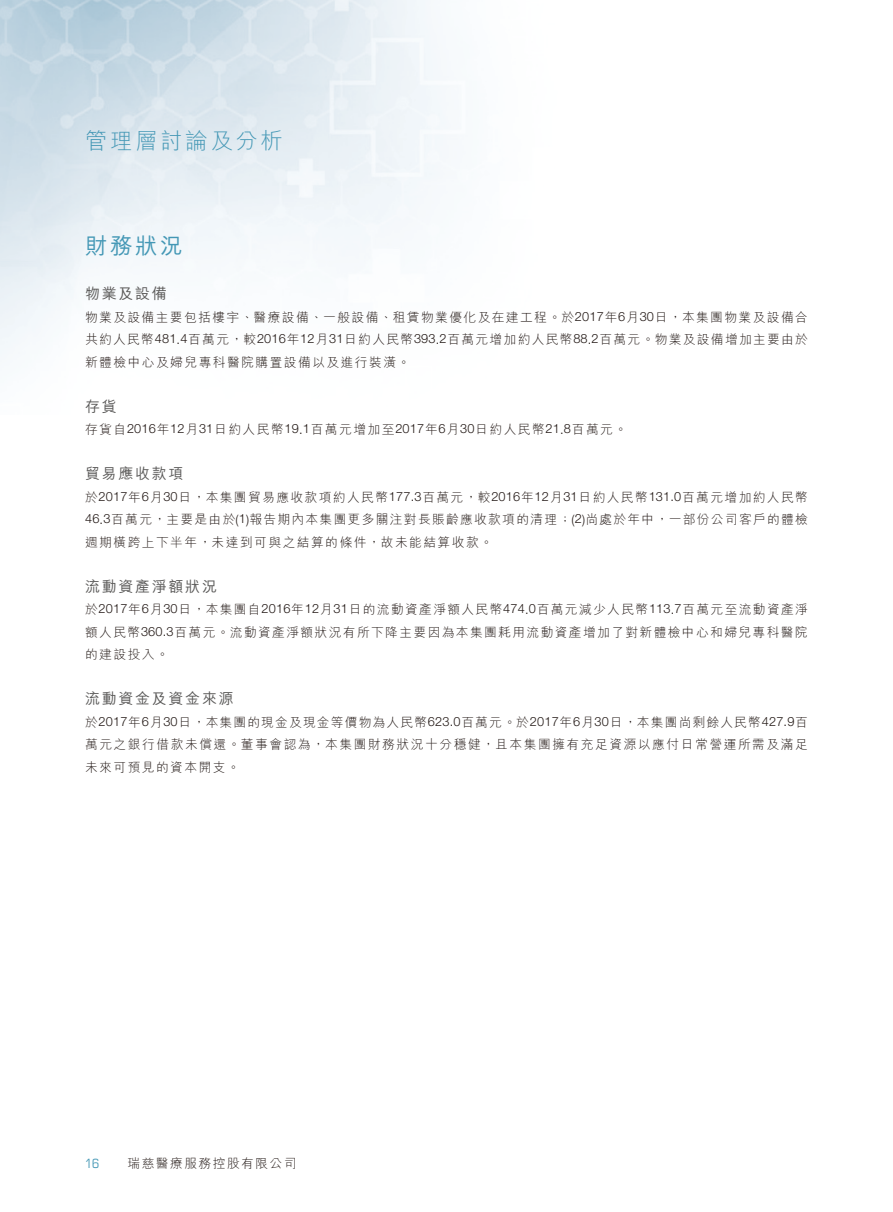
<style>
.page{position:relative;width:893px;height:1212px;background:#fff}
.page>*{position:absolute;margin:0;border:0;box-sizing:border-box;transform-origin:0 0}
.t1{font:300 22.5px "M Hei HK";letter-spacing:.115em;color:#4397b5}
.t2{font:500 22.5px "M Hei HK";color:#4397b5}
.t3{font:500 15px "M Hei HK";letter-spacing:.115em;color:#595857}
.t4{font:300 12.75px/22.5px "M Hei HK";letter-spacing:.115em;color:#231916;text-align:justify}
.t5{font:condensed 12.75px "Eurostile";color:#4397b5}
.s1{font-family:"Helvetica Neue"}
</style>
<div class="page">
<h1 class="t1" style="left:85px;top:125px;width:199px">管理層討論及分析</h1>
<h1 class="t2" style="left:85px;top:229px;width:99px">財務狀況</h1>
<p class="t3" style="left:85px;top:283px;width:83px">物業及設備</p>
<p class="t4" style="left:85px;top:305px;width:724px">物業及設備主要包括樓宇、醫療設備、一般設備、租賃物業優化及在建工程。於<span class="s1">2017</span>年<span class="s1">6</span>月<span class="s1">30</span>日，本集團物業及設備合共約人民幣<span class="s1">481.4</span>百萬元，較<span class="s1">2016</span>年<span class="s1">12</span>月<span class="s1">31</span>日約人民幣<span class="s1">393.2</span>百萬元增加約人民幣<span class="s1">88.2</span>百萬元。物業及設備增加主要由於新體檢中心及婦兒專科醫院購置設備以及進行裝潢。</p>
<p class="t3" style="left:85px;top:395px;width:33px">存貨</p>
<p class="t4" style="left:85px;top:418px;width:544px">存貨自<span class="s1">2016</span>年<span class="s1">12</span>月<span class="s1">31</span>日約人民幣<span class="s1">19.1</span>百萬元增加至<span class="s1">2017</span>年<span class="s1">6</span>月<span class="s1">30</span>日約人民幣<span class="s1">21.8</span>百萬元。</p>
<p class="t3" style="left:85px;top:463px;width:100px">貿易應收款項</p>
<p class="t4" style="left:85px;top:485px;width:724px">於<span class="s1">2017</span>年<span class="s1">6</span>月<span class="s1">30</span>日，本集團貿易應收款項約人民幣<span class="s1">177.3</span>百萬元，較<span class="s1">2016</span>年<span class="s1">12</span>月<span class="s1">31</span>日約人民幣<span class="s1">131.0</span>百萬元增加約人民幣<span class="s1">46.3</span>百萬元，主要是由於<span class="s1">(1)</span>報告期內本集團更多關注對長賬齡應收款項的清理；<span class="s1">(2)</span>尚處於年中，一部份公司客戶的體檢週期橫跨上下半年，未達到可與之結算的條件，故未能結算收款。</p>
<p class="t3" style="left:85px;top:575px;width:133px">流動資產淨額狀況</p>
<p class="t4" style="left:85px;top:598px;width:724px">於<span class="s1">2017</span>年<span class="s1">6</span>月<span class="s1">30</span>日，本集團自<span class="s1">2016</span>年<span class="s1">12</span>月<span class="s1">31</span>日的流動資產淨額人民幣<span class="s1">474.0</span>百萬元減少人民幣<span class="s1">113.7</span>百萬元至流動資產淨額人民幣<span class="s1">360.3</span>百萬元。流動資產淨額狀況有所下降主要因為本集團耗用流動資產增加了對新體檢中心和婦兒專科醫院的建設投入。</p>
<p class="t3" style="left:85px;top:688px;width:150px">流動資金及資金來源</p>
<p class="t4" style="left:85px;top:710px;width:724px">於<span class="s1">2017</span>年<span class="s1">6</span>月<span class="s1">30</span>日，本集團的現金及現金等價物為人民幣<span class="s1">623.0</span>百萬元。於<span class="s1">2017</span>年<span class="s1">6</span>月<span class="s1">30</span>日，本集團尚剩餘人民幣<span class="s1">427.9</span>百萬元之銀行借款未償還。董事會認為，本集團財務狀況十分穩健，且本集團擁有充足資源以應付日常營運所需及滿足未來可預見的資本開支。</p>
<p class="t5" style="left:85px;top:1155px;width:16px">16</p>
<p class="t4" style="left:128px;top:1152px;width:170px">瑞慈醫療服務控股有限公司</p>
</div>
